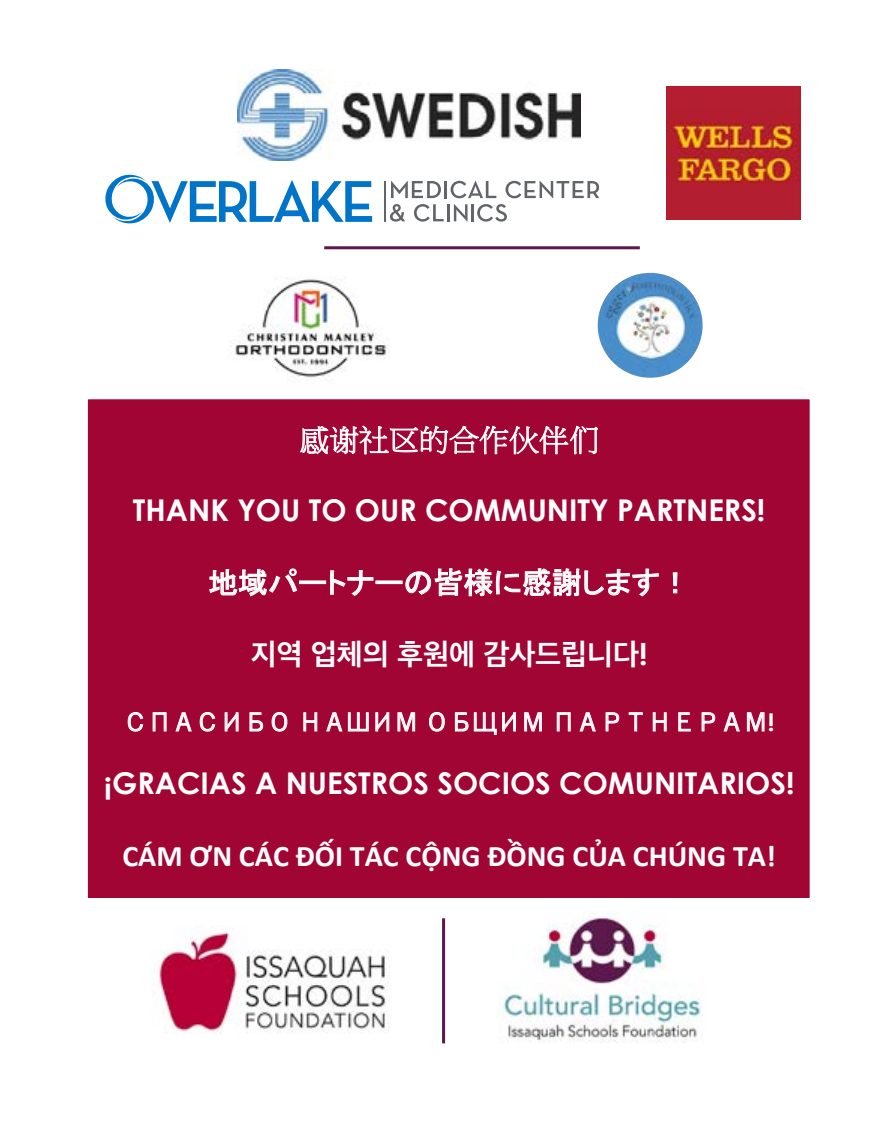
<style>
.page{position:relative;width:891px;height:1134px;background:#fff}
.page>*{position:absolute;margin:0;border:0;box-sizing:border-box;transform-origin:0 0}
.t1{font:700 30px "Century Gothic";color:#fff}
.t2{font:700 30px "Calibri";color:#fff}
.t3{font:30px "MS P Gothic";color:#fff}
.t4{font:700 30px "Apple SD Gothic Neo";color:#fff}
.t5{font:30px "P Ming Li U";color:#fff}
.t6{font:24px "MS P Gothic";color:#fff}
.s1{font-family:"Century Gothic"}
.s2{font-family:"Century Gothic";font-weight:700}
</style>
<div class="page">
<hr style="left:442px;top:918px;width:3px;height:125px;background:#5b184a">
<img style="left:237px;top:69px;width:344px;height:91px">
<img style="left:667px;top:86px;width:133px;height:134px">
<hr style="left:324px;top:246px;width:316px;height:3px;background:#5b184a">
<div style="left:88px;top:400px;width:721px;height:497px;background:#a00533"></div>
<svg style="left:300px;top:425px;width:298px;height:30px"></svg>
<svg style="left:209px;top:568px;width:88px;height:29px"></svg>
<div style="left:299px;top:581px;width:27px;height:3px;border:1px solid #fff"></div>
<svg style="left:330px;top:570px;width:44px;height:26px"></svg>
<div style="left:376px;top:581px;width:27px;height:3px;border:1px solid #fff"></div>
<svg style="left:405px;top:568px;width:254px;height:29px"></svg>
<svg style="left:673px;top:572px;width:5px;height:22px"></svg>
<svg style="left:128px;top:712px;width:15px;height:20px"></svg>
<svg style="left:153px;top:712px;width:14px;height:20px"></svg>
<svg style="left:175px;top:712px;width:17px;height:20px"></svg>
<svg style="left:200px;top:712px;width:15px;height:20px"></svg>
<svg style="left:225px;top:712px;width:14px;height:20px"></svg>
<svg style="left:249px;top:712px;width:14px;height:20px"></svg>
<svg style="left:272px;top:712px;width:16px;height:20px"></svg>
<svg style="left:303px;top:712px;width:14px;height:20px"></svg>
<svg style="left:326px;top:712px;width:43px;height:20px"></svg>
<svg style="left:375px;top:712px;width:14px;height:20px"></svg>
<svg style="left:397px;top:712px;width:18px;height:20px"></svg>
<svg style="left:429px;top:712px;width:16px;height:20px"></svg>
<svg style="left:455px;top:712px;width:61px;height:23px"></svg>
<svg style="left:524px;top:712px;width:18px;height:20px"></svg>
<svg style="left:557px;top:712px;width:14px;height:20px"></svg>
<svg style="left:579px;top:712px;width:17px;height:20px"></svg>
<svg style="left:606px;top:712px;width:13px;height:20px"></svg>
<svg style="left:629px;top:712px;width:14px;height:20px"></svg>
<svg style="left:653px;top:712px;width:14px;height:20px"></svg>
<svg style="left:678px;top:712px;width:13px;height:20px"></svg>
<svg style="left:702px;top:712px;width:13px;height:20px"></svg>
<svg style="left:723px;top:712px;width:17px;height:20px"></svg>
<svg style="left:747px;top:712px;width:18px;height:20px"></svg>
<img style="left:154px;top:932px;width:236px;height:102px">
<img style="left:499px;top:912px;width:203px;height:131px">
<img style="left:230px;top:278px;width:157px;height:100px">
<img style="left:598px;top:273px;width:105px;height:105px;border-radius:52px">
<svg style="left:105px;top:175px;width:267px;height:48px"></svg>
<hr style="left:384px;top:181px;width:2px;height:41px;background:#61646a">
<svg style="left:391px;top:181px;width:105px;height:17px"></svg>
<svg style="left:506px;top:181px;width:93px;height:17px"></svg>
<svg style="left:390px;top:204px;width:15px;height:18px"></svg>
<svg style="left:414px;top:204px;width:30px;height:18px"></svg>
<hr style="left:447px;top:204px;width:3px;height:17px;background:#61646a">
<svg style="left:454px;top:204px;width:14px;height:18px"></svg>
<hr style="left:471px;top:204px;width:3px;height:17px;background:#61646a">
<svg style="left:477px;top:204px;width:30px;height:18px"></svg>
<p class="t5" style="left:299px;top:425px;width:301px">感谢社区的合作伙伴们</p>
<p class="t1" style="left:133px;top:491px;width:634px">THANK YOU TO OUR COMMUNITY PARTNERS!</p>
<p class="t3" style="left:208px;top:567px;width:484px">地域パートナーの皆様に感謝します！</p>
<p class="t4" style="left:251px;top:638px;width:398px">지역 업체의 후원에 감사드립니다<span class="s1">!</span></p>
<p class="t6" style="left:124px;top:711px;width:652px">СПАСИБО НАШИМ ОБЩИМ ПАРТНЕРАМ<span class="s2">!</span></p>
<p class="t1" style="left:104px;top:764px;width:692px">¡GRACIAS A NUESTROS SOCIOS COMUNITARIOS!</p>
<p class="t2" style="left:122px;top:837px;width:655px">CÁM ƠN CÁC ĐỐI TÁC CỘNG ĐỒNG CỦA CHÚNG TA!</p>
</div>
